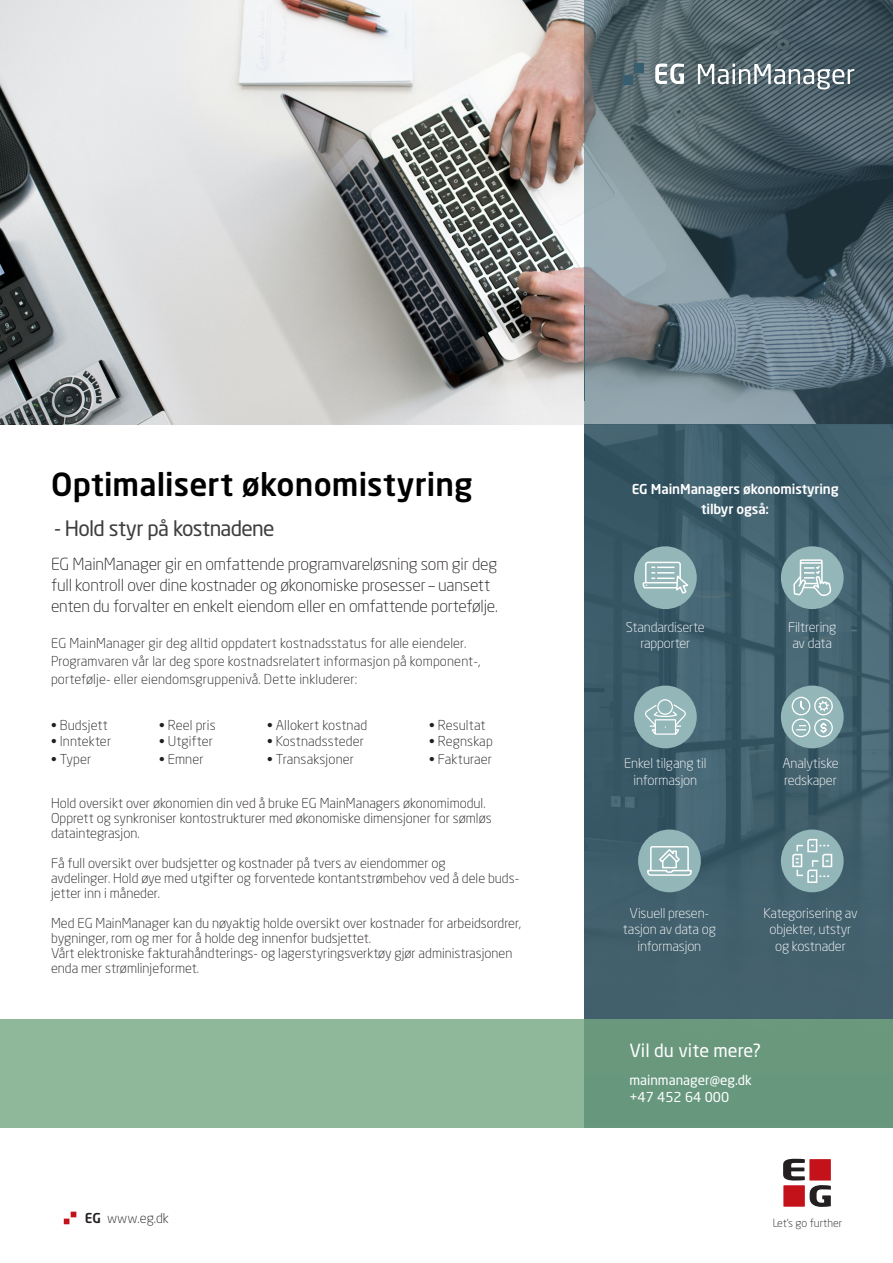
<style>
.page{position:relative;width:893px;height:1263px;background:#fff}
.page>*{position:absolute;margin:0;border:0;box-sizing:border-box;transform-origin:0 0}
.Overskrift{font:500 31.5px "Neo Sans Std";letter-spacing:.005em;color:#000}
.Overskrift-2{font:21px "Neo Sans Std";letter-spacing:-.035em;color:#3e3e3f}
.t1{font:18px "Neo Sans Std";color:#fff}
.Manchet{font:300 16.5px "Neo Sans Std";letter-spacing:-.01em;color:#231f20}
.Brødtekst{font:300 13.5px/15px "Neo Sans Std";color:#231f20}
.Brødtekst_bullet{font:300 13.5px/16.5px "Neo Sans Std";letter-spacing:-.01em;color:#fff;text-align:center}
.Brødtekst_bullet-2{font:500 13.5px/19.5px "Neo Sans Std";letter-spacing:-.01em;color:#fff;text-align:center}
.t2{font:13.5px "Neo Sans Std";color:#fff}
.t3{font:300 11.1px "Neo Sans Std";color:#231f20}
.s1{font-weight:400}
.s2{font-weight:500}
</style>
<div class="page">
<img style="left:0;top:0;width:585px;height:425px">
<img style="left:585px;top:425px;width:308px;height:594px">
<svg style="left:0;top:1019px;width:893px;height:108px;background:#81ac8f"></svg>
<svg style="left:64px;top:1211px;width:12px;height:13px"></svg>
<svg style="left:783px;top:1159px;width:48px;height:48px"></svg>
<svg style="left:585px;top:0;width:308px;height:425px;background:#5b6d76"></svg>
<div style="left:623px;top:75px;width:10px;height:9px;background:#375d6e"></div>
<div style="left:635px;top:64px;width:9px;height:9px;background:#375d6e"></div>
<svg style="left:655px;top:64px;width:29px;height:20px"></svg>
<svg style="left:698px;top:64px;width:156px;height:25px"></svg>
<div style="left:634px;top:546px;width:63px;height:63px;background:#93b6b8;border-radius:50%"></div>
<svg style="left:642px;top:561px;width:47px;height:33px"></svg>
<div style="left:634px;top:685px;width:63px;height:63px;background:#93b6b8;border-radius:50%"></div>
<svg style="left:645px;top:699px;width:41px;height:36px"></svg>
<div style="left:638px;top:829px;width:63px;height:63px;background:#93b6b8;border-radius:50%"></div>
<svg style="left:647px;top:846px;width:45px;height:30px"></svg>
<div style="left:781px;top:546px;width:63px;height:63px;background:#93b6b8;border-radius:50%"></div>
<svg style="left:793px;top:522px;width:39px;height:135px"></svg>
<div style="left:781px;top:685px;width:63px;height:63px;background:#93b6b8;border-radius:50%"></div>
<svg style="left:791px;top:696px;width:42px;height:42px"></svg>
<div style="left:781px;top:829px;width:63px;height:63px;background:#93b6b8;border-radius:50%"></div>
<svg style="left:792px;top:839px;width:41px;height:44px"></svg>
<p class="Overskrift" style="left:51px;top:465px;width:423px">Optimalisert økonomistyring</p>
<p class="Overskrift-2" style="left:54px;top:515px;width:222px">- Hold styr på kostnadene</p>
<p class="Manchet" style="left:51px;top:554px;width:448px">EG MainManager gir en omfattende programvareløsning som gir deg</p>
<p class="Manchet" style="left:51px;top:575px;width:441px">full kontroll over dine kostnader og økonomiske prosesser – uansett</p>
<p class="Manchet" style="left:51px;top:596px;width:448px">enten du forvalter en enkelt eiendom eller en omfattende portefølje.</p>
<p class="Brødtekst" style="left:51px;top:636px;width:417px">EG MainManager gir deg alltid oppdatert kostnadsstatus for alle eiendeler.</p>
<p class="Brødtekst" style="left:51px;top:652px;width:431px;line-height:18px">Programvaren vår lar deg spore kostnadsrelatert informasjon på komponent-, portefølje- eller eiendomsgruppenivå. Dette inkluderer:</p>
<p class="Brødtekst" style="left:51px;top:717px;width:58px"><span class="s1">•</span> Budsjett</p>
<p class="Brødtekst" style="left:159px;top:717px;width:58px"><span class="s1">•</span> Reel pris</p>
<p class="Brødtekst" style="left:267px;top:717px;width:102px"><span class="s1">•</span> Allokert kostnad</p>
<p class="Brødtekst" style="left:429px;top:717px;width:58px"><span class="s1">•</span> Resultat</p>
<p class="Brødtekst" style="left:51px;top:734px;width:62px"><span class="s1">•</span> Inntekter</p>
<p class="Brødtekst" style="left:159px;top:734px;width:55px"><span class="s1">•</span> Utgifter</p>
<p class="Brødtekst" style="left:267px;top:734px;width:98px"><span class="s1">•</span> Kostnadssteder</p>
<p class="Brødtekst" style="left:429px;top:734px;width:65px"><span class="s1">•</span> Regnskap</p>
<p class="Brødtekst" style="left:51px;top:752px;width:42px"><span class="s1">•</span> Typer</p>
<p class="Brødtekst" style="left:159px;top:752px;width:46px"><span class="s1">•</span> Emner</p>
<p class="Brødtekst" style="left:267px;top:752px;width:89px"><span class="s1">•</span> Transaksjoner</p>
<p class="Brødtekst" style="left:429px;top:752px;width:64px"><span class="s1">•</span> Fakturaer</p>
<p class="Brødtekst" style="left:51px;top:795px;width:442px">Hold oversikt over økonomien din ved å bruke EG MainManagers økonomimodul.<br>Opprett og synkroniser kontostrukturer med økonomiske dimensjoner for sømløs dataintegrasjon.</p>
<p class="Brødtekst" style="left:51px;top:855px;width:396px">Få full oversikt over budsjetter og kostnader på tvers av eiendommer og</p>
<p class="Brødtekst" style="left:51px;top:870px;width:470px">avdelinger. Hold øye med utgifter og forventede kontantstrømbehov ved å dele buds&shy;jetter inn i måneder.</p>
<p class="Brødtekst" style="left:51px;top:915px;width:471px">Med EG MainManager kan du nøyaktig holde oversikt over kostnader for arbeidsordrer,</p>
<p class="Brødtekst" style="left:51px;top:930px;width:322px">bygninger, rom og mer for å holde deg innenfor budsjettet.</p>
<p class="Brødtekst" style="left:51px;top:945px;width:463px">Vårt elektroniske fakturahåndterings- og lagerstyringsverktøy gjør administrasjonen</p>
<p class="Brødtekst" style="left:51px;top:960px;width:150px">enda mer strømlinjeformet.</p>
<p class="Brødtekst_bullet-2" style="left:632px;top:479px;width:208px">EG MainManagers økonomistyring tilbyr også:</p>
<p class="Brødtekst_bullet" style="left:626px;top:618px;width:80px">Standardiserte rapporter</p>
<p class="Brødtekst_bullet" style="left:788px;top:618px;width:50px">Filtrering av data</p>
<p class="Brødtekst_bullet" style="left:624px;top:755px;width:84px">Enkel tilgang til informasjon</p>
<p class="Brødtekst_bullet" style="left:782px;top:755px;width:58px;text-align:left">Analytiske redskaper</p>
<p class="Brødtekst_bullet" style="left:623px;top:904px;width:95px">Visuell presen&shy;tasjon av data og informasjon</p>
<p class="Brødtekst_bullet" style="left:763px;top:904px;width:96px">Kategorisering av objekter, utstyr og kostnader</p>
<p class="t1" style="left:629px;top:1040px;width:133px">Vil du vite mere?</p>
<p class="t2" style="left:629px;top:1072px;width:124px">mainmanager@eg.dk</p>
<p class="t2" style="left:629px;top:1089px;width:101px">+47 452 64 000</p>
<p class="Brødtekst" style="left:85px;top:1210px;width:86px"><span class="s2">EG</span> www.eg.dk</p>
<p class="t3" style="left:772px;top:1217px;width:72px">Let’s go further</p>
</div>
